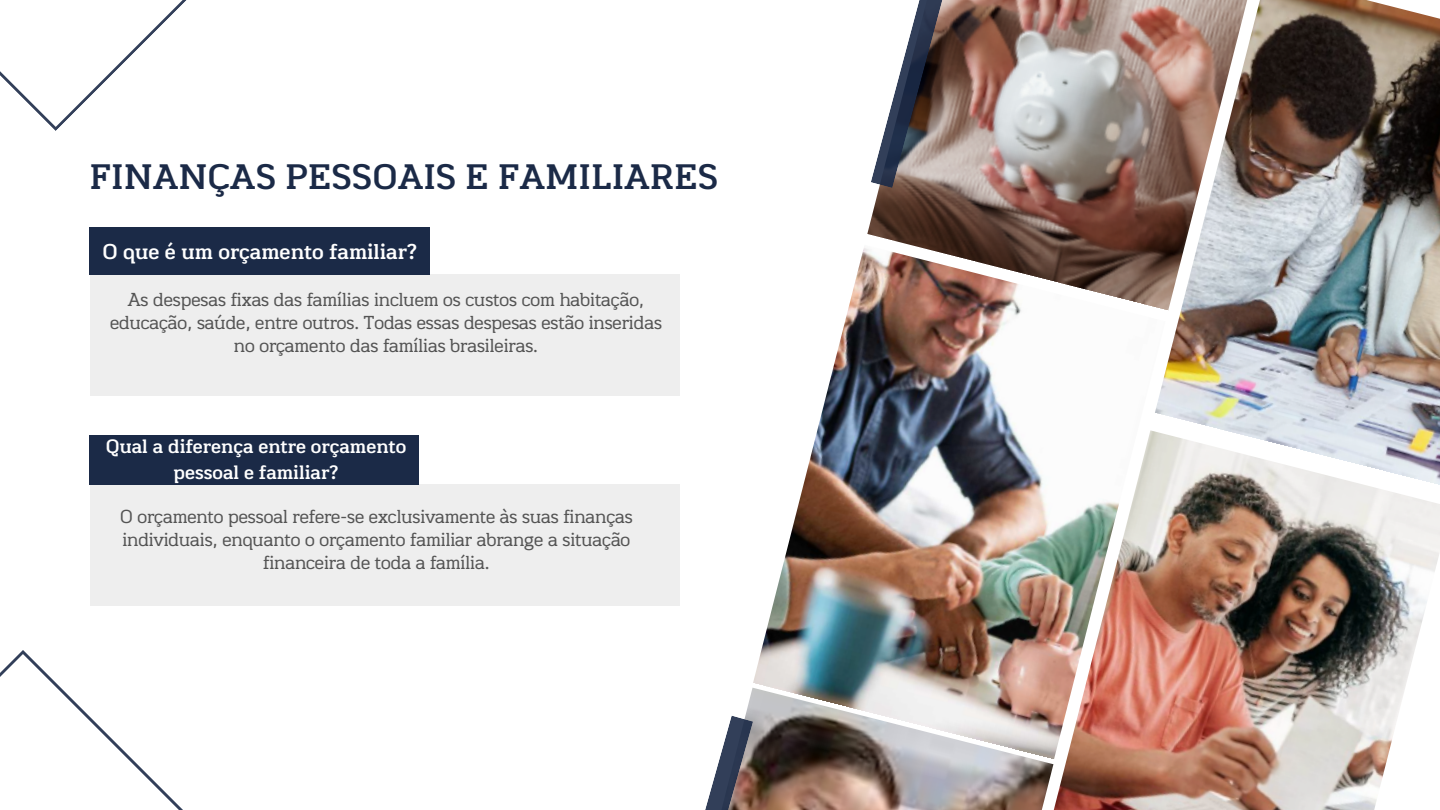
<style>
.page{position:relative;width:1440px;height:810px;background:#fff}
.page>*{position:absolute;margin:0;border:0;box-sizing:border-box;transform-origin:0 0}
.t1{font:34.3px "RTL Jannah Medium";color:#1b2a47}
.t2{font:20.8px "RTL Jannah Medium";color:#fff}
.t3{font:18.8px/26.2px "RTL Jannah Medium";color:#fff;text-align:center}
.t4{font:18.2px/23.2px "RTL Jannah Regular";color:#545454;text-align:center}
</style>
<div class="page">
<img style="left:867px;top:0;width:288px;height:245px">
<img style="left:1155px;top:0;width:285px;height:430px">
<img style="left:745px;top:688px;width:294px;height:122px">
<img style="left:753px;top:245px;width:412px;height:515px">
<img style="left:1039px;top:430px;width:401px;height:380px">
<svg style="left:0;top:0;width:187px;height:131px"></svg>
<svg style="left:0;top:650px;width:183px;height:160px"></svg>
<div style="left:90px;top:275px;width:589px;height:121px;background:#eee"></div>
<div style="left:90px;top:485px;width:589px;height:121px;background:#eee"></div>
<div style="left:90px;top:227px;width:340px;height:48px;background:#1b2a47"></div>
<div style="left:90px;top:435px;width:329px;height:50px;background:#1b2a47"></div>
<svg style="left:705px;top:716px;width:48px;height:94px"></svg>
<svg style="left:871px;top:0;width:156px;height:188px;background:#978785"></svg>
<h1 class="t1" style="left:90px;top:155px;width:630px">FINANÇAS PESSOAIS E FAMILIARES</h1>
<h2 class="t2" style="left:102px;top:238px;width:316px">O que é um orçamento familiar?</h2>
<h2 class="t4" style="left:110px;top:288px;width:553px">As despesas fixas das famílias incluem os custos com habitação, educação, saúde, entre outros. Todas essas despesas estão inseridas no orçamento das famílias brasileiras.</h2>
<p class="t3" style="left:106px;top:433px;width:302px">Qual a diferença entre orçamento pessoal e familiar?</p>
<p class="t4" style="left:120px;top:505px;width:514px">O orçamento pessoal refere-se exclusivamente às suas finanças individuais, enquanto o orçamento familiar abrange a situação financeira de toda a família.</p>
</div>
